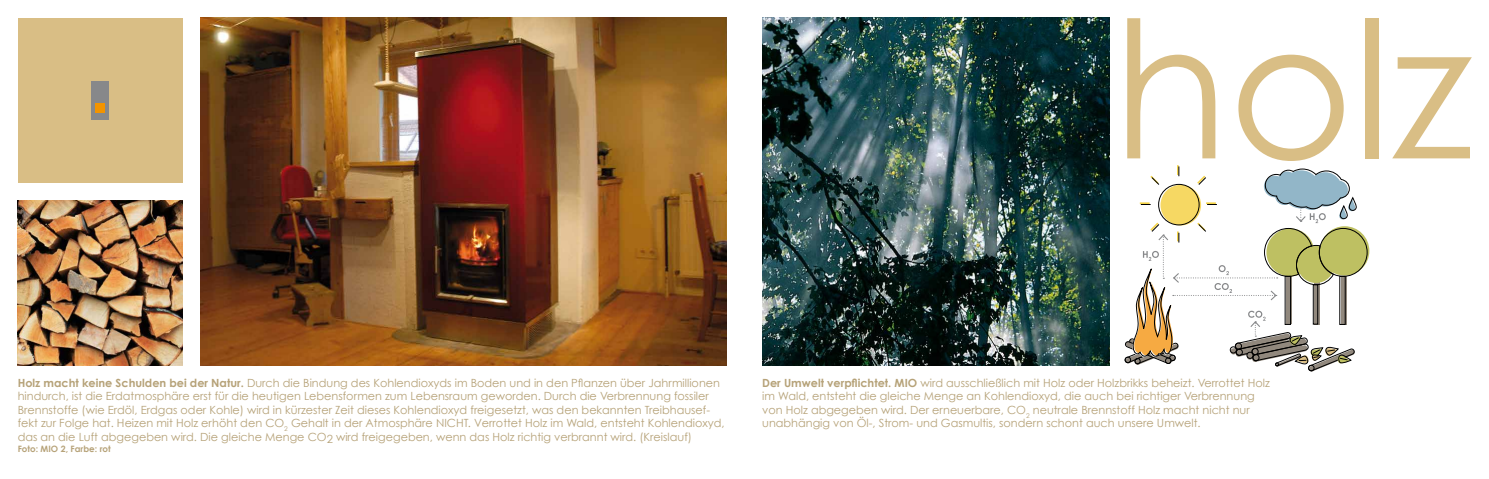
<style>
.page{position:relative;width:1489px;height:479px;background:#fff}
.page>*{position:absolute;margin:0;border:0;box-sizing:border-box;transform-origin:0 0}
.t1{font:190.12px "Century Gothic";color:#d9be85}
.t2{font:11.25px/13.5px "Century Gothic";color:#b6a278}
.t3{font:700 8.75px "Century Gothic";color:#b6a278}
.s1{font-weight:700}
</style>
<div class="page">
<img style="left:762px;top:18px;width:347px;height:347px">
<img style="left:200px;top:18px;width:526px;height:347px">
<div style="left:18px;top:18px;width:164px;height:164px;background:#d9be85"></div>
<img style="left:18px;top:200px;width:164px;height:165px">
<div style="left:91px;top:81px;width:18px;height:38px;background:#87888a"></div>
<div style="left:95px;top:103px;width:10px;height:10px;background:#f39400"></div>
<svg style="left:1319px;top:226px;width:50px;height:49px"></svg>
<div style="left:1348px;top:197px;width:8px;height:14px;border:1px solid #000;border-radius:4px"></div>
<svg style="left:1124px;top:165px;width:230px;height:206px"></svg>
<h1 class="t1" style="left:1112px;top:-26px;width:361px">holz</h1>
<p class="t2" style="left:18px;top:375px;width:708px"><span class="s1">Holz macht keine Schulden bei der Natur.</span> Durch die Bindung des Kohlendioxyds im Boden und in den Pflanzen über Jahrmillionen hindurch, ist die Erdatmosphäre erst für die heutigen Lebensformen zum Lebensraum geworden. Durch die Verbrennung fossiler Brennstoffe (wie Erdöl, Erdgas oder Kohle) wird in kürzester Zeit dieses Kohlendioxyd freigesetzt, was den bekannten Treibhausef&shy;fekt zur Folge hat. Heizen mit Holz erhöht den CO<sub>2</sub> Gehalt in der Atmosphäre NICHT. Verrottet Holz im Wald, entsteht Kohlendioxyd, das an die Luft abgegeben wird. Die gleiche Menge CO2 wird freigegeben, wenn das Holz richtig verbrannt wird. (Kreislauf)</p>
<p class="t3" style="left:18px;top:442px;width:94px">Foto: MIO 2, Farbe: rot</p>
<p class="t2" style="left:762px;top:375px;width:509px"><span class="s1">Der Umwelt verpflichtet. MIO</span> wird ausschließlich mit Holz oder Holzbrikks beheizt. Verrottet Holz im Wald, entsteht die gleiche Menge an Kohlendioxyd, die auch bei richtiger Verbrennung von Holz abgegeben wird. Der erneuerbare, CO<sub>2</sub> neutrale Brennstoff Holz macht nicht nur unabhängig von Öl-, Strom- und Gasmultis, sondern schont auch unsere Umwelt.</p>
</div>
